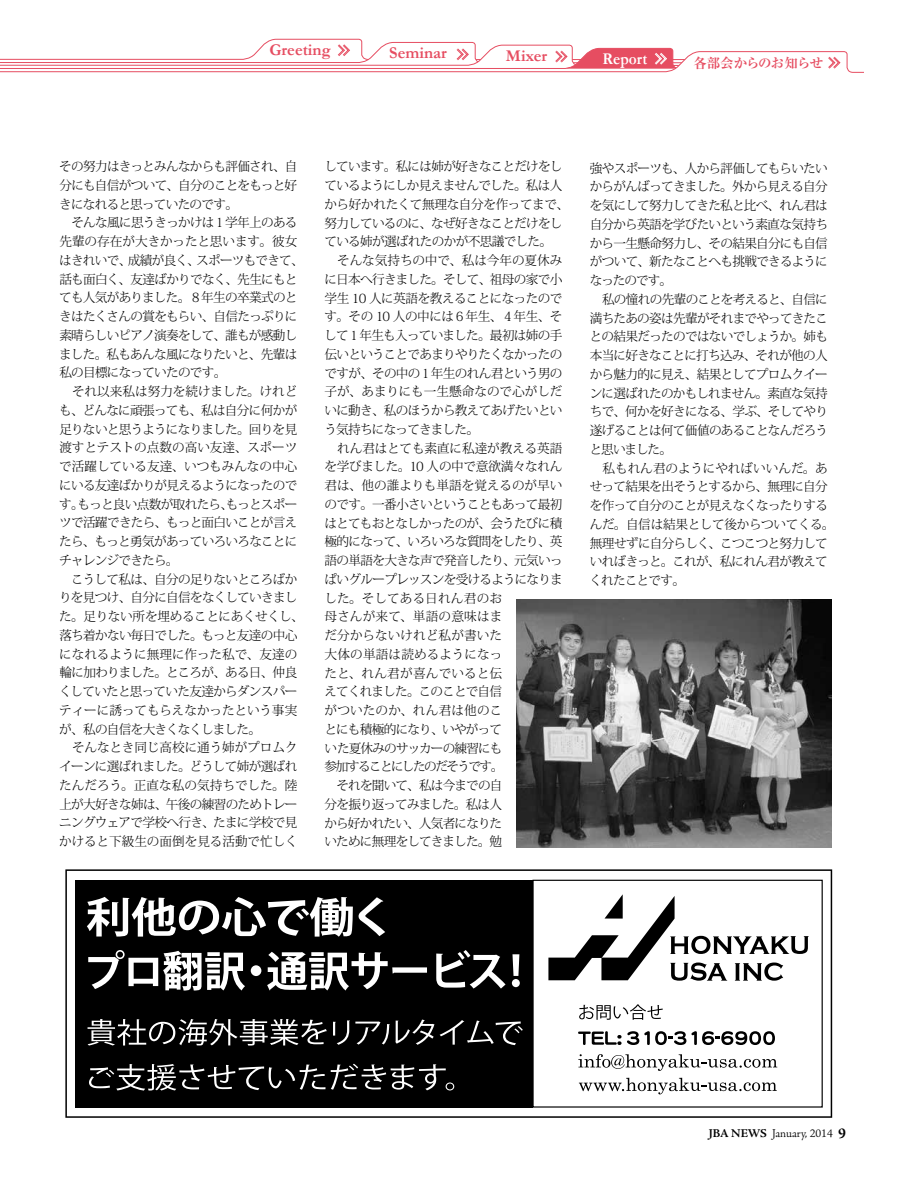
<style>
.page{position:relative;width:918px;height:1188px;background:#fff}
.page>*{position:absolute;margin:0;border:0;box-sizing:border-box;transform-origin:0 0}
.t1{font:700 16.5px "Garamond";color:#e64d61}
.t2{font:700 16.5px "Garamond";color:#fff;scale:.93 1}
.t3{font:700 13.5px "Ryumin Pro";letter-spacing:-.06em;color:#e64d61}
.t4{font:300 12.75px/18.8px "Koz Min Pro";letter-spacing:-.055em;color:#000}
.t5{font:300 12px "Adobe Jenson Pro";color:#000}
.s1{font-weight:700}
.s2{font-weight:700;font-size:15px}
</style>
<div class="page">
<svg style="left:65px;top:869px;width:768px;height:249px;fill:#020202"></svg>
<svg style="left:579px;top:1078px;width:198px;height:16px"></svg>
<svg style="left:578px;top:1054px;width:199px;height:17px"></svg>
<svg style="left:579px;top:1004px;width:84px;height:16px"></svg>
<svg style="left:578px;top:1031px;width:197px;height:14px"></svg>
<div style="left:532px;top:880px;width:291px;height:228px;border:1px solid #000"></div>
<img style="left:517px;top:599px;width:314px;height:248px">
<svg style="left:0;top:39px;width:864px;height:34px"></svg>
<p class="t1" style="left:269px;top:40px;width:63px">Greeting</p>
<p class="t1" style="left:389px;top:43px;width:59px">Seminar</p>
<p class="t1" style="left:506px;top:46px;width:43px">Mixer</p>
<p class="t2" style="left:603px;top:49px;width:50px">Report</p>
<p class="t3" style="left:693px;top:52px;width:131px">各部会からのお知らせ</p>
<p class="t4" style="left:59px;top:157px;width:246px">その努力はきっとみんなからも評価され、自分にも自信がついて、自分のことをもっと好きになれると思っていたのです。<br>　そんな風に思うきっかけは１学年上のある先輩の存在が大きかったと思います。彼女はきれいで、成績が良く、スポーツもできて、話も面白く、友達ばかりでなく、先生にもとても人気がありました。８年生の卒業式のときはたくさんの賞をもらい、自信たっぷりに素晴らしいピアノ演奏をして、誰もが感動しました。私もあんな風になりたいと、先輩は私の目標になっていたのです。<br>　それ以来私は努力を続けました。けれども、どんなに頑張っても、私は自分に何かが足りないと思うようになりました。回りを見渡すとテストの点数の高い友達、スポーツで活躍している友達、いつもみんなの中心にいる友達ばかりが見えるようになったのです。もっと良い点数が取れたら、もっとスポーツで活躍できたら、もっと面白いことが言えたら、もっと勇気があっていろいろなことにチャレンジできたら。<br>　こうして私は、自分の足りないところばかりを見つけ、自分に自信をなくしていきました。足りない所を埋めることにあくせくし、落ち着かない毎日でした。もっと友達の中心になれるように無理に作った私で、友達の輪に加わりました。ところが、ある日、仲良くしていたと思っていた友達からダンスパーティーに誘ってもらえなかったという事実が、私の自信を大きくなくしました。<br>　そんなとき同じ高校に通う姉がプロムクイーンに選ばれました。どうして姉が選ばれたんだろう。正直な私の気持ちでした。陸上が大好きな姉は、午後の練習のためトレーニングウェアで学校へ行き、たまに学校で見かけると下級生の面倒を見る活動で忙しく</p>
<p class="t4" style="left:324px;top:157px;width:246px">しています。私には姉が好きなことだけをしているようにしか見えませんでした。私は人から好かれたくて無理な自分を作ってまで、努力しているのに、なぜ好きなことだけをしている姉が選ばれたのかが不思議でした。<br>　そんな気持ちの中で、私は今年の夏休みに日本へ行きました。そして、祖母の家で小学生 10 人に英語を教えることになったのです。その 10 人の中には６年生、４年生、そして１年生も入っていました。最初は姉の手伝いということであまりやりたくなかったのですが、その中の１年生のれん君という男の子が、あまりにも一生懸命なので心がしだいに動き、私のほうから教えてあげたいという気持ちになってきました。<br>　れん君はとても素直に私達が教える英語を学びました。10 人の中で意欲満々なれん君は、他の誰よりも単語を覚えるのが早いのです。一番小さいということもあって最初はとてもおとなしかったのが、会うたびに積極的になって、いろいろな質問をしたり、英語の単語を大きな声で発音したり、元気いっぱいグループレッスンを受けるようになりました。そしてある日れん君のお<br>母さんが来て、単語の意味はま<br>だ分からないけれど私が書いた<br>大体の単語は読めるようになっ<br>たと、れん君が喜んでいると伝<br>えてくれました。このことで自信<br>がついたのか、れん君は他のこ<br>とにも積極的になり、いやがって<br>いた夏休みのサッカーの練習にも<br>参加することにしたのだそうです。<br>　それを聞いて、私は今までの自<br>分を振り返ってみました。私は人<br>から好かれたい、人気者になりた<br>いために無理をしてきました。勉</p>
<p class="t4" style="left:590px;top:158px;width:246px">強やスポーツも、人から評価してもらいたいからがんばってきました。外から見える自分を気にして努力してきた私と比べ、れん君は自分から英語を学びたいという素直な気持ちから一生懸命努力し、その結果自分にも自信がついて、新たなことへも挑戦できるようになったのです。<br>　私の憧れの先輩のことを考えると、自信に満ちたあの姿は先輩がそれまでやってきたことの結果だったのではないでしょうか。姉も本当に好きなことに打ち込み、それが他の人から魅力的に見え、結果としてプロムクイーンに選ばれたのかもしれません。素直な気持ちで、何かを好きになる、学ぶ、そしてやり遂げることは何て価値のあることなんだろうと思いました。<br>　私もれん君のようにやればいいんだ。あせって結果を出そうとするから、無理に自分を作って自分のことが見えなくなったりするんだ。自信は結果として後からついてくる。無理せずに自分らしく、こつこつと努力していればきっと。これが、私にれん君が教えてくれたことです。</p>
<p class="t5" style="left:709px;top:1127px;width:139px"><span class="s1">JBA NEWS</span> January, 2014 <span class="s2">9</span></p>
</div>
